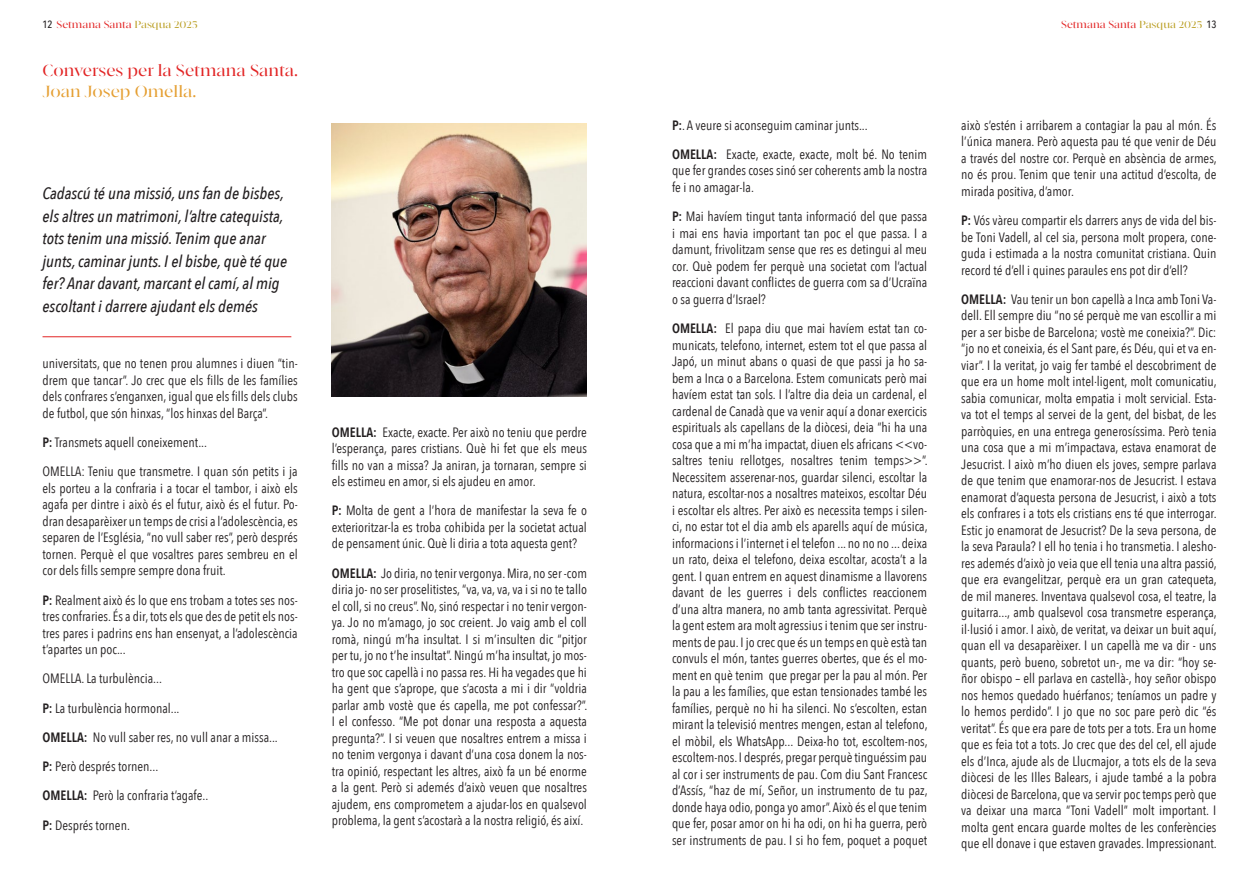
<style>
.page{position:relative;width:1259px;height:893px;background:#fff}
.page>*{position:absolute;margin:0;border:0;box-sizing:border-box;transform-origin:0 0}
.t1{font:italic 500 16.5px/22.5px "Avenir Next Condensed";color:#231f20}
.t2{font:16.5px "Amarela Stencil";color:#e22525}
.t3{font:16.5px "Amarela Stencil";color:#e59f32}
.t4{font:13.5px/16.5px "Avenir Next Condensed";color:#231f20;text-align:justify}
.t5{font:10.5px "Amarela Stencil";color:#e22525}
.s1{font-family:"Avenir Next Condensed";font-weight:500;color:#231f20}
.s2{color:#ba9e22}
.s3{font-weight:600}
</style>
<div class="page">
<hr style="left:43px;top:336px;width:248px;height:1px;background:#e22525">
<img style="left:332px;top:123px;width:255px;height:273px">
<p class="t5" style="left:43px;top:17px;width:157px"><span class="s1">12</span> Setmana Santa <span class="s2">Pasqua 2025</span></p>
<p class="t5" style="left:1061px;top:17px;width:157px">Setmana Santa <span class="s2">Pasqua 2025</span> <span class="s1">13</span></p>
<p class="t2" style="left:43px;top:60px;width:257px">Converses per la Setmana Santa.</p>
<p class="t3" style="left:43px;top:81px;width:155px">Joan Josep Omella.</p>
<p class="t1" style="left:43px;top:182px;width:246px">Cadascú té una missió, uns fan de bisbes, els altres un matrimoni, l’altre catequista, tots tenim una missió. Tenim que anar junts, caminar junts. I el bisbe, què té que fer? Anar davant, marcant el camí, al mig escoltant i darrere ajudant els demés</p>
<p class="t4" style="left:43px;top:355px;width:257px">universitats, que no tenen prou alumnes i diuen “tin&shy;drem que tancar”. Jo crec que els fills de les famílies dels confrares s’enganxen, igual que els fills dels clubs de futbol, que són hinxas, “los hinxas del Barça”.</p>
<p class="t4" style="left:43px;top:433px;width:166px"><span class="s3">P:</span> Transmets aquell coneixement...</p>
<p class="t4" style="left:43px;top:463px;width:257px">OMELLA: Teniu que transmetre. I quan són petits i ja els porteu a la confraria i a tocar el tambor, i això els agafa per dintre i això és el futur, això és el futur. Po&shy;dran desaparèixer un temps de crisi a l’adolescència, es separen de l’Església, “no vull saber res”, però després tornen. Perquè el que vosaltres pares sembreu en el cor dels fills sempre sempre dona fruit.</p>
<p class="t4" style="left:43px;top:591px;width:257px"><span class="s3">P:</span> Realment això és lo que ens trobam a totes ses nos&shy;tres confraries. És a dir, tots els que des de petit els nos&shy;tres pares i padrins ens han ensenyat, a l’adolescència t’apartes un poc...</p>
<p class="t4" style="left:43px;top:670px;width:121px">OMELLA. La turbulència...</p>
<p class="t4" style="left:43px;top:699px;width:139px"><span class="s3">P:</span> La turbulència hormonal...</p>
<p class="t4" style="left:43px;top:728px;width:237px"><span class="s3">OMELLA:</span> No vull saber res, no vull anar a missa...</p>
<p class="t4" style="left:43px;top:757px;width:117px"><span class="s3">P:</span> Però després tornen...</p>
<p class="t4" style="left:43px;top:787px;width:167px"><span class="s3">OMELLA:</span> Però la confraria t’agafe..</p>
<p class="t4" style="left:43px;top:816px;width:89px"><span class="s3">P:</span> Després tornen.</p>
<p class="t4" style="left:332px;top:423px;width:257px"><span class="s3">OMELLA:</span> Exacte, exacte. Per això no teniu que perdre l’esperança, pares cristians. Què hi fet que els meus fills no van a missa? Ja aniran, ja tornaran, sempre si els estimeu en amor, si els ajudeu en amor.</p>
<p class="t4" style="left:332px;top:502px;width:257px"><span class="s3">P:</span> Molta de gent a l’hora de manifestar la seva fe o exterioritzar-la es troba cohibida per la societat actual de pensament únic. Què li diria a tota aquesta gent?</p>
<p class="t4" style="left:332px;top:564px;width:257px"><span class="s3">OMELLA:</span> Jo diria, no tenir vergonya. Mira, no ser -com diria jo- no ser proselitistes, “va, va, va, va i si no te tallo el coll, si no creus”. No, sinó respectar i no tenir vergon&shy;ya. Jo no m’amago, jo soc creient. Jo vaig amb el coll romà, ningú m’ha insultat. I si m’insulten dic “pitjor per tu, jo no t’he insultat”. Ningú m’ha insultat, jo mos&shy;tro que soc capellà i no passa res. Hi ha vegades que hi ha gent que s’aprope, que s’acosta a mi i dir “voldria parlar amb vostè que és capella, me pot confessar?”.<br>I el confesso. “Me pot donar una resposta a aquesta pregunta?”. I si veuen que nosaltres entrem a missa i no tenim vergonya i davant d’una cosa donem la nos&shy;tra opinió, respectant les altres, això fa un bé enorme a la gent. Però si ademés d’això veuen que nosaltres ajudem, ens comprometem a ajudar-los en qualsevol problema, la gent s’acostarà a la nostra religió, és així.</p>
<p class="t4" style="left:672px;top:116px;width:197px"><span class="s3">P:</span>. A veure si aconseguim caminar junts...</p>
<p class="t4" style="left:672px;top:145px;width:257px"><span class="s3">OMELLA:</span> Exacte, exacte, exacte, molt bé. No tenim que fer grandes coses sinó ser coherents amb la nostra fe i no amagar-la.</p>
<p class="t4" style="left:672px;top:208px;width:257px"><span class="s3">P:</span> Mai havíem tingut tanta informació del que passa i mai ens havia important tan poc el que passa. I a damunt, frivolitzam sense que res es detingui al meu cor. Què podem fer perquè una societat com l’actual reaccioni davant conflictes de guerra com sa d’Ucraïna o sa guerra d’Israel?</p>
<p class="t4" style="left:672px;top:319px;width:257px"><span class="s3">OMELLA:</span> El papa diu que mai havíem estat tan co&shy;municats, telefono, internet, estem tot el que passa al Japó, un minut abans o quasi de que passi ja ho sa&shy;bem a Inca o a Barcelona. Estem comunicats però mai havíem estat tan sols. I l’altre dia deia un cardenal, el cardenal de Canadà que va venir aquí a donar exercicis espirituals als capellans de la diòcesi, deia ”hi ha una cosa que a mi m’ha impactat, diuen els africans &lt;&lt;vo&shy;saltres teniu rellotges, nosaltres tenim temps&gt;&gt;”.<br>Necessitem asserenar-nos, guardar silenci, escoltar la natura, escoltar-nos a nosaltres mateixos, escoltar Déu i escoltar els altres. Per això es necessita temps i silen&shy;ci, no estar tot el dia amb els aparells aquí de música, informacions i l’internet i el telefon ... no no no ... deixa un rato, deixa el telefono, deixa escoltar, acosta’t a la gent. I quan entrem en aquest dinamisme a llavorens davant de les guerres i dels conflictes reaccionem d’una altra manera, no amb tanta agressivitat. Perquè la gent estem ara molt agressius i tenim que ser instru&shy;ments de pau. I jo crec que és un temps en què està tan convuls el món, tantes guerres obertes, que és el mo&shy;ment en què tenim que pregar per la pau al món. Per la pau a les famílies, que estan tensionades també les famílies, perquè no hi ha silenci. No s’escolten, estan mirant la televisió mentres mengen, estan al telefono, el mòbil, els WhatsApp... Deixa-ho tot, escoltem-nos, escoltem-nos. I després, pregar perquè tinguéssim pau al cor i ser instruments de pau. Com diu Sant Francesc d’Assís, “haz de mí, Señor, un instrumento de tu paz, donde haya odio, ponga yo amor”. Això és el que tenim que fer, posar amor on hi ha odi, on hi ha guerra, però ser instruments de pau. I si ho fem, poquet a poquet</p>
<p class="t4" style="left:961px;top:116px;width:257px">això s’estén i arribarem a contagiar la pau al món. És l’única manera. Però aquesta pau té que venir de Déu a través del nostre cor. Perquè en absència de armes, no és prou. Tenim que tenir una actitud d’escolta, de mirada positiva, d’amor.</p>
<p class="t4" style="left:961px;top:211px;width:257px"><span class="s3">P:</span> Vós vàreu compartir els darrers anys de vida del bis&shy;be Toni Vadell, al cel sia, persona molt propera, cone&shy;guda i estimada a la nostra comunitat cristiana. Quin record té d’ell i quines paraules ens pot dir d’ell?</p>
<p class="t4" style="left:961px;top:290px;width:257px"><span class="s3">OMELLA:</span> Vau tenir un bon capellà a Inca amb Toni Va&shy;dell. Ell sempre diu “no sé perquè me van escollir a mi per a ser bisbe de Barcelona; vostè me coneixia?”. Dic: “jo no et coneixia, és el Sant pare, és Déu, qui et va en&shy;viar”. I la veritat, jo vaig fer també el descobriment de que era un home molt intel·ligent, molt comunicatiu, sabia comunicar, molta empatia i molt servicial. Esta&shy;va tot el temps al servei de la gent, del bisbat, de les parròquies, en una entrega generosíssima. Però tenia una cosa que a mi m’impactava, estava enamorat de Jesucrist. I això m’ho diuen els joves, sempre parlava de que tenim que enamorar-nos de Jesucrist. I estava enamorat d’aquesta persona de Jesucrist, i això a tots els confrares i a tots els cristians ens té que interrogar.<br>Estic jo enamorat de Jesucrist? De la seva persona, de la seva Paraula? I ell ho tenia i ho transmetia. I alesho&shy;res ademés d’això jo veia que ell tenia una altra passió, que era evangelitzar, perquè era un gran catequeta, de mil maneres. Inventava qualsevol cosa, el teatre, la guitarra..., amb qualsevol cosa transmetre esperança, il·lusió i amor. I això, de veritat, va deixar un buit aquí, quan ell va desaparèixer. I un capellà me va dir - uns quants, però bueno, sobretot un-, me va dir: “hoy se&shy;ñor obispo – ell parlava en castellà-, hoy señor obispo nos hemos quedado huérfanos; teníamos un padre y lo hemos perdido”. I jo que no soc pare però dic “és veritat”. És que era pare de tots per a tots. Era un home que es feia tot a tots. Jo crec que des del cel, ell ajude els d’Inca, ajude als de Llucmajor, a tots els de la seva diòcesi de les Illes Balears, i ajude també a la pobra diòcesi de Barcelona, que va servir poc temps però que va deixar una marca “Toni Vadell” molt important. I molta gent encara guarde moltes de les conferències que ell donave i que estaven gravades. Impressionant.</p>
</div>
